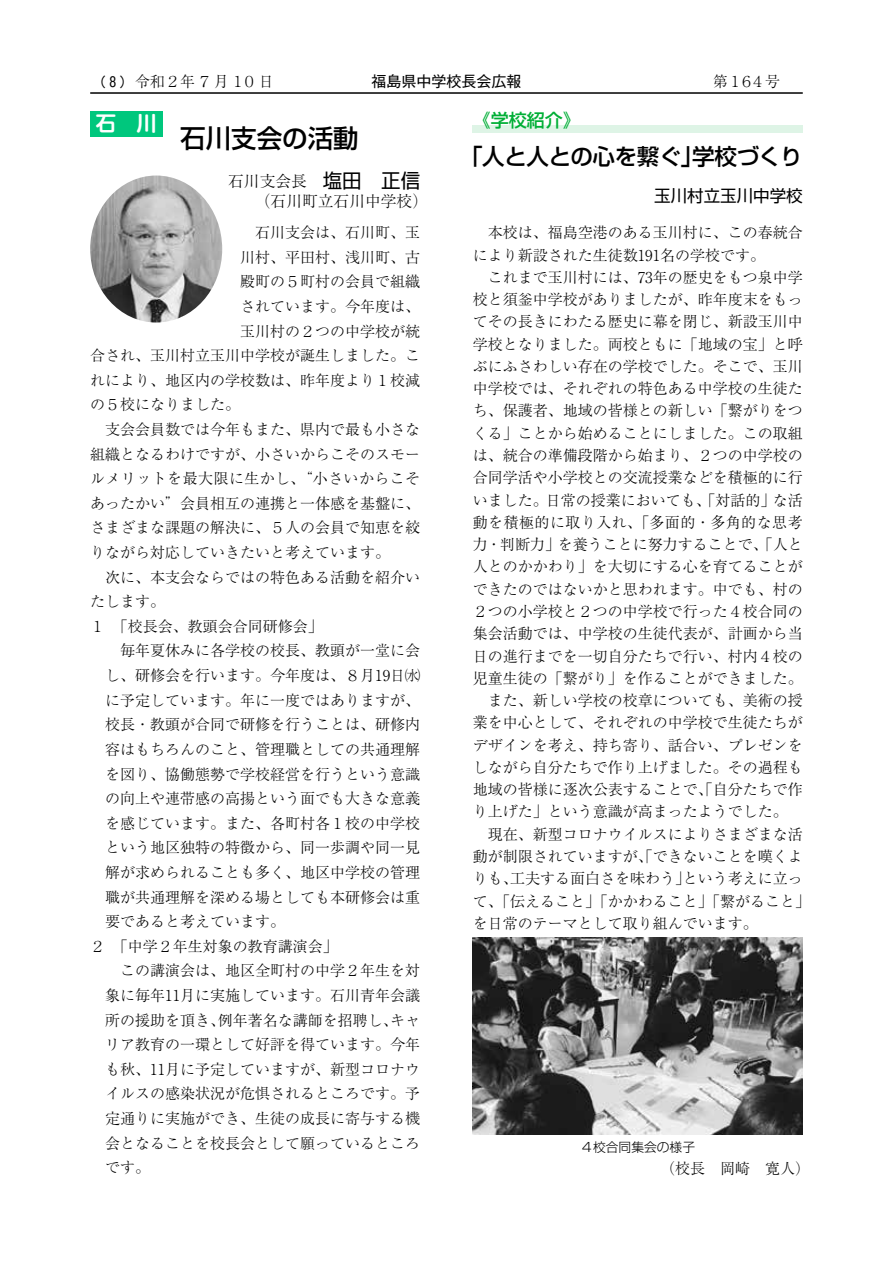
<style>
.page{position:relative;width:893px;height:1263px;background:#fff}
.page>*{position:absolute;margin:0;border:0;box-sizing:border-box;transform-origin:0 0}
.t1{font:500 25.5px "Shin Go Pro";color:#000}
.t2{font:500 22.5px "Shin Go Pro";letter-spacing:-.015em;color:#000}
.t3{font:700 20.25px "Shin M Go Pro De";color:#fff}
.t4{font:500 18px "Shin Go Pro";color:#00af36}
.t5{font:16.5px "Shin Go Pro";color:#000}
.t6{font:300 15.75px/20.7px "Ryumin Pro";color:#000}
.t7{font:300 15px/22.4px "Ryumin Pro";color:#000}
.t8{font:300 15px "Ryumin Pro";letter-spacing:.03em;color:#000}
.t9{font:300 15px "Ryumin Pro";letter-spacing:.06em;color:#000}
.t10{font:15px "Gothic MB101 Pro";color:#000}
.t11{font:300 12.75px "Shin Go Pro";color:#000}
.s1{font-family:"Gothic MB101 Pro";font-weight:400;font-size:13.5px}
.s2{font-family:"Shin Go Pro";font-weight:400;font-size:19.5px}
</style>
<div class="page">
<img style="left:473px;top:938px;width:330px;height:196px">
<img style="left:90px;top:176px;width:132px;height:146px">
<div style="left:90px;top:111px;width:72px;height:25px;background:#00c77d"></div>
<div style="left:473px;top:125px;width:330px;height:8px;background:#def4e6"></div>
<hr style="left:90px;top:92px;width:713px;height:2px;background:#000">
<p class="t9" style="left:92px;top:69px;width:183px"><span class="s1">（ 8 ）</span>令和２年７月１０日</p>
<p class="t10" style="left:371px;top:69px;width:151px">福島県中学校長会広報</p>
<p class="t7" style="left:713px;top:69px;width:69px">第１６４号</p>
<h3 class="t3" style="left:96px;top:107px;width:62px">石　川</h3>
<h1 class="t1" style="left:180px;top:118px;width:180px">石川支会の活動</h1>
<p class="t6" style="left:255px;top:169px;width:175px;text-indent:-27px">石川支会長　<span class="s2">塩田　正信</span>（石川町立石川中学校）</p>
<p class="t7" style="left:240px;top:220px;width:182px">　石川支会は、石川町、玉</p>
<p class="t7" style="left:240px;top:245px;width:182px">川村、平田村、浅川町、古</p>
<p class="t7" style="left:240px;top:269px;width:182px">殿町の５町村の会員で組織</p>
<p class="t7" style="left:240px;top:294px;width:182px">されています。今年度は、</p>
<p class="t7" style="left:240px;top:319px;width:182px">玉川村の２つの中学校が統</p>
<p class="t7" style="left:90px;top:343px;width:332px">合され、玉川村立玉川中学校が誕生しました。こ</p>
<p class="t7" style="left:90px;top:368px;width:332px">れにより、地区内の学校数は、昨年度より１校減</p>
<p class="t7" style="left:90px;top:392px;width:151px">の５校になりました。</p>
<p class="t7" style="left:90px;top:417px;width:332px">　支会会員数では今年もまた、県内で最も小さな</p>
<p class="t7" style="left:90px;top:442px;width:332px">組織となるわけですが、小さいからこそのスモー</p>
<p class="t8" style="left:90px;top:467px;width:332px">ルメリットを最大限に生かし、“小さいからこそ</p>
<p class="t7" style="left:90px;top:491px;width:332px">あったかい”会員相互の連携と一体感を基盤に、</p>
<p class="t7" style="left:90px;top:515px;width:332px">さまざまな課題の解決に、５人の会員で知恵を絞</p>
<p class="t7" style="left:90px;top:540px;width:302px">りながら対応していきたいと考えています。</p>
<p class="t7" style="left:90px;top:565px;width:332px">　次に、本支会ならではの特色ある活動を紹介い</p>
<p class="t7" style="left:90px;top:589px;width:76px">たします。</p>
<p class="t7" style="left:90px;top:614px;width:234px">１　「校長会、教頭会合同研修会」</p>
<p class="t7" style="left:105px;top:638px;width:317px">　毎年夏休みに各学校の校長、教頭が一堂に会</p>
<p class="t7" style="left:105px;top:663px;width:317px">し、研修会を行います。今年度は、８月19日㈬</p>
<p class="t7" style="left:105px;top:688px;width:317px">に予定しています。年に一度ではありますが、</p>
<p class="t7" style="left:105px;top:712px;width:317px">校長・教頭が合同で研修を行うことは、研修内</p>
<p class="t7" style="left:105px;top:737px;width:317px">容はもちろんのこと、管理職としての共通理解</p>
<p class="t7" style="left:105px;top:761px;width:317px">を図り、協働態勢で学校経営を行うという意識</p>
<p class="t7" style="left:105px;top:786px;width:317px">の向上や連帯感の高揚という面でも大きな意義</p>
<p class="t7" style="left:105px;top:811px;width:317px">を感じています。また、各町村各１校の中学校</p>
<p class="t7" style="left:105px;top:835px;width:317px">という地区独特の特徴から、同一歩調や同一見</p>
<p class="t7" style="left:105px;top:860px;width:317px">解が求められることも多く、地区中学校の管理</p>
<p class="t7" style="left:105px;top:884px;width:317px">職が共通理解を深める場としても本研修会は重</p>
<p class="t7" style="left:105px;top:909px;width:181px">要であると考えています。</p>
<p class="t7" style="left:90px;top:934px;width:249px">２　「中学２年生対象の教育講演会」</p>
<p class="t7" style="left:105px;top:958px;width:317px">　この講演会は、地区全町村の中学２年生を対</p>
<p class="t7" style="left:105px;top:983px;width:317px">象に毎年11月に実施しています。石川青年会議</p>
<p class="t7" style="left:105px;top:1007px;width:317px">所の援助を頂き、例年著名な講師を招聘し、キャ</p>
<p class="t7" style="left:105px;top:1032px;width:317px">リア教育の一環として好評を得ています。今年</p>
<p class="t7" style="left:105px;top:1057px;width:317px">も秋、11月に予定していますが、新型コロナウ</p>
<p class="t7" style="left:105px;top:1081px;width:317px">イルスの感染状況が危惧されるところです。予</p>
<p class="t7" style="left:105px;top:1106px;width:317px">定通りに実施ができ、生徒の成長に寄与する機</p>
<p class="t7" style="left:105px;top:1130px;width:317px">会となることを校長会として願っているところ</p>
<p class="t7" style="left:105px;top:1155px;width:46px">です。</p>
<p class="t4" style="left:473px;top:105px;width:109px">《学校紹介》</p>
<h2 class="t2" style="left:460px;top:138px;width:344px">「人と人との心を繋ぐ」学校づくり</h2>
<p class="t5" style="left:654px;top:182px;width:150px">玉川村立玉川中学校</p>
<p class="t7" style="left:473px;top:220px;width:339px">　本校は、福島空港のある玉川村に、この春統合により新設された生徒数191名の学校です。<br>　これまで玉川村には、73年の歴史をもつ泉中学校と須釜中学校がありましたが、昨年度末をもってその長きにわたる歴史に幕を閉じ、新設玉川中学校となりました。両校ともに「地域の宝」と呼ぶにふさわしい存在の学校でした。そこで、玉川中学校では、それぞれの特色ある中学校の生徒たち、保護者、地域の皆様との新しい「繋がりをつくる」ことから始めることにしました。この取組は、統合の準備段階から始まり、２つの中学校の合同学活や小学校との交流授業などを積極的に行いました。日常の授業においても、「対話的」な活動を積極的に取り入れ、「多面的・多角的な思考力・判断力」を養うことに努力することで、「人と人とのかかわり」を大切にする心を育てることができたのではないかと思われます。中でも、村の<br>２つの小学校と２つの中学校で行った４校合同の集会活動では、中学校の生徒代表が、計画から当日の進行までを一切自分たちで行い、村内４校の児童生徒の「繋がり」を作ることができました。　また、新しい学校の校章についても、美術の授業を中心として、それぞれの中学校で生徒たちがデザインを考え、持ち寄り、話合い、プレゼンをしながら自分たちで作り上げました。その過程も地域の皆様に逐次公表することで、「自分たちで作り上げた」という意識が高まったようでした。<br>　現在、新型コロナウイルスによりさまざまな活動が制限されていますが、「できないことを嘆くよりも、工夫する面白さを味わう」という考えに立って、「伝えること」「かかわること」「繋がること」を日常のテーマとして取り組んでいます。</p>
<p class="t11" style="left:580px;top:1136px;width:116px">４校合同集会の様子</p>
<p class="t7" style="left:660px;top:1156px;width:144px">（校長　岡崎　寛人）</p>
</div>
